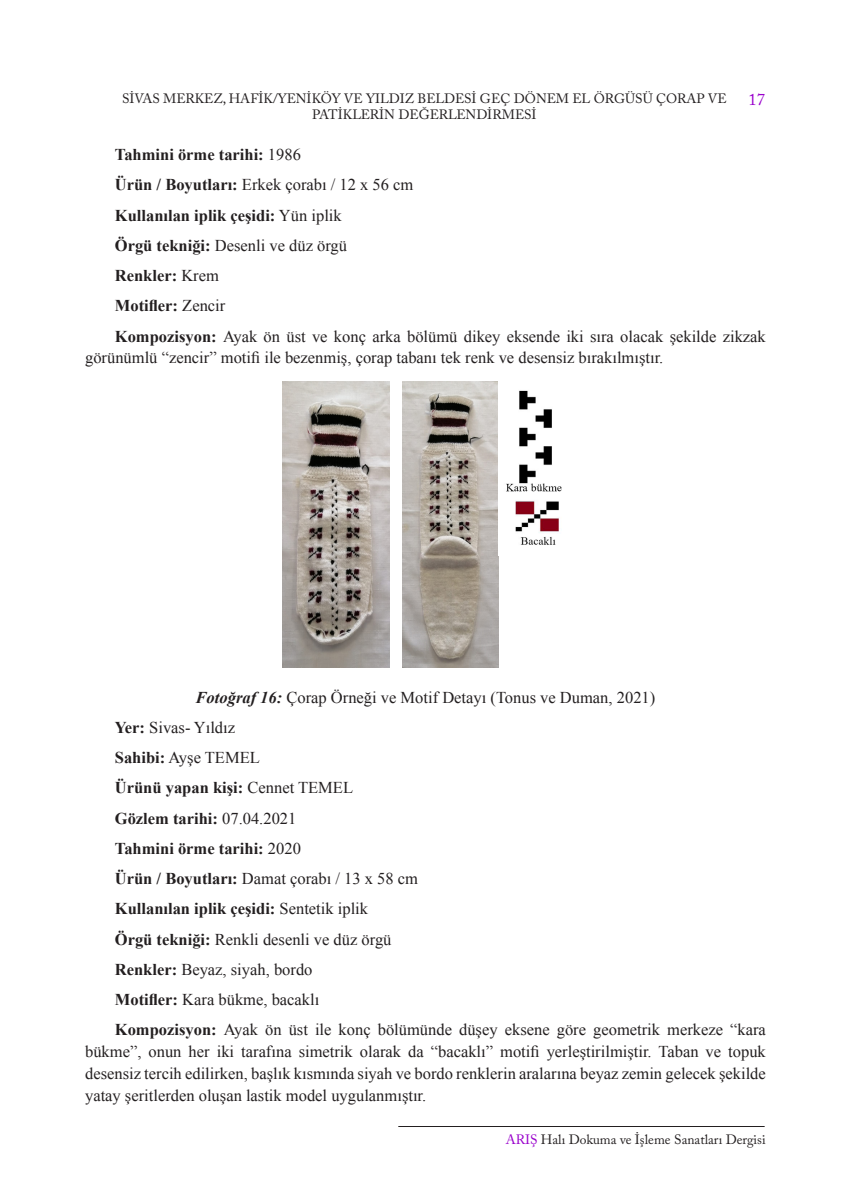
<style>
.page{position:relative;width:851px;height:1191px;background:#fff}
.page>*{position:absolute;margin:0;border:0;box-sizing:border-box;transform-origin:0 0}
.t1{font:16.5px/21.8px "Times New Roman";color:#231f20}
.t2{font:700 16.5px "Times New Roman";color:#231f20}
.t3{font:16.5px "Adobe Caslon Pro";color:#90c}
.t4{font:13.5px/16.5px "Adobe Caslon Pro";color:#231f20;text-align:center}
.s1{font-weight:400}
.s2{font-weight:700}
.s3{font-weight:700;font-style:italic}
.s4{color:#90c}
</style>
<div class="page">
<hr style="left:398px;top:1126px;width:366px;height:1px;background:#231f20">
<img style="left:282px;top:381px;width:107px;height:286px">
<img style="left:402px;top:381px;width:96px;height:286px">
<img style="left:506px;top:390px;width:56px;height:155px">
<p class="t4" style="left:122px;top:90px;width:606px">SİVAS MERKEZ, HAFİK/YENİKÖY VE YILDIZ BELDESİ GEÇ DÖNEM EL ÖRGÜSÜ ÇORAP VE<br>PATİKLERİN DEĞERLENDİRMESİ</p>
<p class="t3" style="left:748px;top:90px;width:18px">17</p>
<p class="t2" style="left:115px;top:143px;width:187px">Tahmini örme tarihi: <span class="s1">1986</span></p>
<p class="t1" style="left:115px;top:174px;width:300px"><span class="s2">Ürün / Boyutları:</span> Erkek çorabı / 12 x 56 cm</p>
<p class="t2" style="left:115px;top:204px;width:228px">Kullanılan iplik çeşidi: <span class="s1">Yün iplik</span></p>
<p class="t1" style="left:115px;top:234px;width:234px"><span class="s2">Örgü tekniği:</span> Desenli ve düz örgü</p>
<p class="t2" style="left:115px;top:264px;width:106px">Renkler: <span class="s1">Krem</span></p>
<p class="t2" style="left:115px;top:294px;width:112px">Motifler: <span class="s1">Zencir</span></p>
<p class="t1" style="left:85px;top:325px;width:682px;text-indent:30px"><span class="s2">Kompozisyon:</span> Ayak ön üst ve konç arka bölümü dikey eksende iki sıra olacak şekilde zikzak görünümlü “zencir” motifi ile bezenmiş, çorap tabanı tek renk ve desensiz bırakılmıştır.</p>
<p class="t1" style="left:196px;top:686px;width:461px"><span class="s3">Fotoğraf 16:</span> Çorap Örneği ve Motif Detayı (Tonus ve Duman, 2021)</p>
<p class="t1" style="left:115px;top:716px;width:122px"><span class="s2">Yer:</span> Sivas- Yıldız</p>
<p class="t1" style="left:115px;top:746px;width:146px"><span class="s2">Sahibi:</span> Ayşe TEMEL</p>
<p class="t2" style="left:115px;top:776px;width:240px">Ürünü yapan kişi: <span class="s1">Cennet TEMEL</span></p>
<p class="t2" style="left:115px;top:806px;width:183px">Gözlem tarihi: <span class="s1">07.04.2021</span></p>
<p class="t2" style="left:115px;top:837px;width:187px">Tahmini örme tarihi: <span class="s1">2020</span></p>
<p class="t1" style="left:115px;top:867px;width:304px"><span class="s2">Ürün / Boyutları:</span> Damat çorabı / 13 x 58 cm</p>
<p class="t2" style="left:115px;top:897px;width:255px">Kullanılan iplik çeşidi: <span class="s1">Sentetik iplik</span></p>
<p class="t1" style="left:115px;top:928px;width:278px"><span class="s2">Örgü tekniği:</span> Renkli desenli ve düz örgü</p>
<p class="t1" style="left:115px;top:958px;width:199px"><span class="s2">Renkler:</span> Beyaz, siyah, bordo</p>
<p class="t1" style="left:115px;top:988px;width:206px"><span class="s2">Motifler:</span> Kara bükme, bacaklı</p>
<p class="t1" style="left:85px;top:1018px;width:682px;text-align:justify;text-indent:30px"><span class="s2">Kompozisyon:</span> Ayak ön üst ile konç bölümünde düşey eksene göre geometrik merkeze “kara bükme”, onun her iki tarafına simetrik olarak da “bacaklı” motifi yerleştirilmiştir. Taban ve topuk desensiz tercih edilirken, başlık kısmında siyah ve bordo renklerin aralarına beyaz zemin gelecek şekilde yatay şeritlerden oluşan lastik model uygulanmıştır.</p>
<p class="t4" style="left:505px;top:1130px;width:261px"><span class="s4">ARIŞ</span> Halı Dokuma ve İşleme Sanatları Dergisi</p>
</div>
